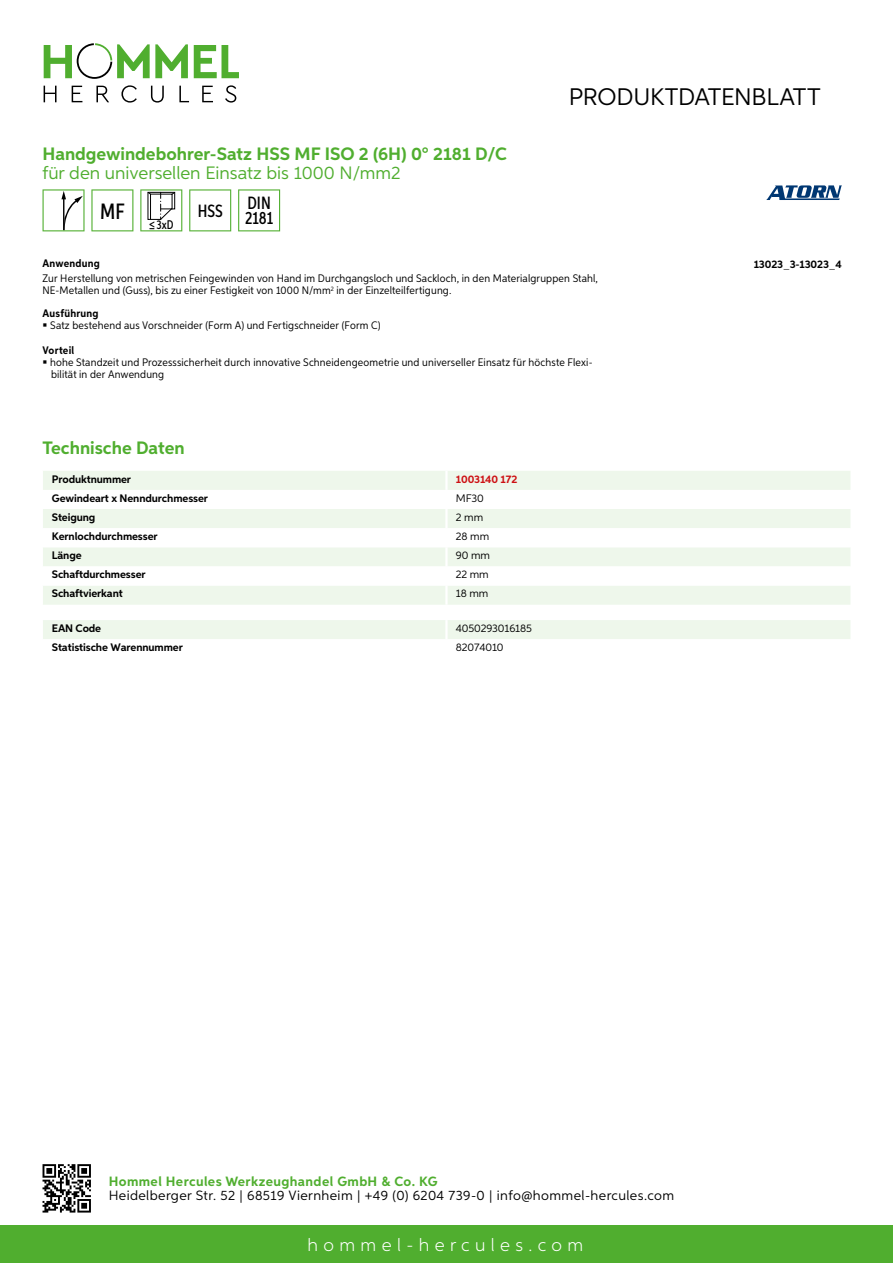
<style>
.page{position:relative;width:893px;height:1263px;background:#fff}
.page>*{position:absolute;margin:0;border:0;box-sizing:border-box;transform-origin:0 0}
.t1{font:24px "Aspira";letter-spacing:-.01em;color:#000}
.t2{font:500 22.2px "Aspira XX Nar";color:#000}
.t3{font:700 18px "Aspira";color:#50ae2f}
.t4{font:18px "Aspira";color:#50ae2f}
.t5{font:300 18px "Aspira";letter-spacing:.3em;color:#fff}
.t6{font:500 17.85px/14.9px "Aspira XX Nar";color:#000}
.t7{font:13.5px "Aspira";letter-spacing:.03em;color:#000}
.t8{font:700 13.5px "Aspira";letter-spacing:.03em;color:#50ae2f}
.t9{font:500 12.6px "Aspira XX Nar";color:#000}
.t10{font:10.95px/12px "Aspira Nar";letter-spacing:.015em;color:#000}
.t11{font:700 10.95px "Aspira";letter-spacing:-.01em;color:#000}
.t12{font:10.95px "Aspira";letter-spacing:-.01em;color:#000}
.t13{font:700 10.95px "Aspira Nar";letter-spacing:.02em;color:#000}
.t14{font:700 10.95px "Aspira";letter-spacing:-.01em;color:#cd1013}
</style>
<div class="page">
<div style="left:0;top:1226px;width:893px;height:37px;background:#50ae2f"></div>
<svg style="left:43px;top:1164px;width:48px;height:48px"></svg>
<svg style="left:194px;top:45px;width:45px;height:33px"></svg>
<svg style="left:44px;top:43px;width:144px;height:36px"></svg>
<svg style="left:44px;top:86px;width:13px;height:16px"></svg>
<svg style="left:72px;top:86px;width:10px;height:16px"></svg>
<svg style="left:96px;top:86px;width:13px;height:16px"></svg>
<svg style="left:121px;top:85px;width:16px;height:18px"></svg>
<svg style="left:151px;top:86px;width:13px;height:17px"></svg>
<svg style="left:179px;top:86px;width:10px;height:16px"></svg>
<svg style="left:202px;top:86px;width:11px;height:16px"></svg>
<svg style="left:225px;top:85px;width:11px;height:18px"></svg>
<div style="left:43px;top:471px;width:807px;height:134px;background:#eef7eb"></div>
<svg style="left:43px;top:490px;width:807px;height:96px"></svg>
<hr style="left:445px;top:471px;width:3px;height:19px;background:#fff">
<hr style="left:445px;top:490px;width:3px;height:19px;background:#fff">
<hr style="left:445px;top:509px;width:3px;height:19px;background:#fff">
<hr style="left:445px;top:528px;width:3px;height:19px;background:#fff">
<hr style="left:445px;top:547px;width:3px;height:19px;background:#fff">
<hr style="left:445px;top:566px;width:3px;height:20px;background:#fff">
<hr style="left:445px;top:586px;width:3px;height:19px;background:#fff">
<div style="left:43px;top:620px;width:807px;height:19px;background:#eef7eb"></div>
<svg style="left:43px;top:189px;width:42px;height:42px"></svg>
<svg style="left:91px;top:189px;width:42px;height:42px"></svg>
<svg style="left:140px;top:189px;width:42px;height:42px"></svg>
<svg style="left:189px;top:189px;width:42px;height:42px"></svg>
<svg style="left:238px;top:189px;width:42px;height:42px"></svg>
<svg style="left:766px;top:185px;width:76px;height:15px"></svg>
<h3 class="t3" style="left:43px;top:142px;width:466px">Handgewindebohrer-Satz HSS MF ISO 2 (6H) 0° 2181 D/C</h3>
<h3 class="t4" style="left:43px;top:162px;width:360px">für den universellen Einsatz bis 1000 N/mm2</h3>
<h2 class="t2" style="left:100px;top:197px;width:26px">MF</h2>
<p class="t9" style="left:149px;top:217px;width:26px">≤3xD</p>
<h3 class="t6" style="left:198px;top:203px;width:27px">HSS</h3>
<h3 class="t6" style="left:245px;top:196px;width:30px">DIN<br>2181</h3>
<h1 class="t1" style="left:569px;top:82px;width:253px">Produktdatenblatt</h1>
<p class="t13" style="left:43px;top:257px;width:59px">Anwendung</p>
<p class="t10" style="left:43px;top:273px;width:557px">Zur Herstellung von metrischen Feingewinden von Hand im Durchgangsloch und Sackloch, in den Materialgruppen Stahl,<br>NE-Metallen und (Guss), bis zu einer Festigkeit von 1000 N/mm<sup>2</sup> in der Einzelteilfertigung.</p>
<p class="t13" style="left:43px;top:306px;width:58px">Ausführung</p>
<p class="t10" style="left:50px;top:319px;width:332px">Satz bestehend aus Vorschneider (Form A) und Fertigschneider (Form C)</p>
<p class="t13" style="left:43px;top:343px;width:33px">Vorteil</p>
<p class="t10" style="left:50px;top:357px;width:544px">hohe Standzeit und Prozesssicherheit durch innovative Schneidengeometrie und universeller Einsatz für höchste Flexi&shy;bilität in der Anwendung</p>
<h3 class="t3" style="left:43px;top:437px;width:144px">Technische Daten</h3>
<p class="t11" style="left:52px;top:472px;width:81px">Produktnummer</p>
<p class="t14" style="left:456px;top:472px;width:63px">1003140 172</p>
<p class="t11" style="left:52px;top:491px;width:158px">Gewindeart x Nenndurchmesser</p>
<p class="t12" style="left:456px;top:491px;width:30px">MF30</p>
<p class="t11" style="left:52px;top:510px;width:45px">Steigung</p>
<p class="t12" style="left:456px;top:510px;width:29px">2 mm</p>
<p class="t11" style="left:52px;top:530px;width:107px">Kernlochdurchmesser</p>
<p class="t12" style="left:456px;top:530px;width:35px">28 mm</p>
<p class="t11" style="left:52px;top:549px;width:31px">Länge</p>
<p class="t12" style="left:456px;top:549px;width:36px">90 mm</p>
<p class="t11" style="left:52px;top:568px;width:95px">Schaftdurchmesser</p>
<p class="t12" style="left:456px;top:568px;width:34px">22 mm</p>
<p class="t11" style="left:52px;top:587px;width:72px">Schaftvierkant</p>
<p class="t12" style="left:456px;top:587px;width:34px">18 mm</p>
<p class="t11" style="left:52px;top:621px;width:51px">EAN Code</p>
<p class="t12" style="left:456px;top:622px;width:78px">4050293016185</p>
<p class="t11" style="left:52px;top:641px;width:132px">Statistische Warennummer</p>
<p class="t12" style="left:456px;top:641px;width:49px">82074010</p>
<p class="t11" style="left:754px;top:257px;width:90px">13023_3-13023_4</p>
<p class="t8" style="left:109px;top:1172px;width:330px">Hommel Hercules Werkzeughandel GmbH &amp; Co. KG</p>
<p class="t7" style="left:109px;top:1187px;width:567px">Heidelberger Str. 52 | 68519 Viernheim | +49 (0) 6204 739-0 | info@hommel-hercules.com</p>
<h3 class="t5" style="left:307px;top:1234px;width:277px">hommel-hercules.com</h3>
</div>
